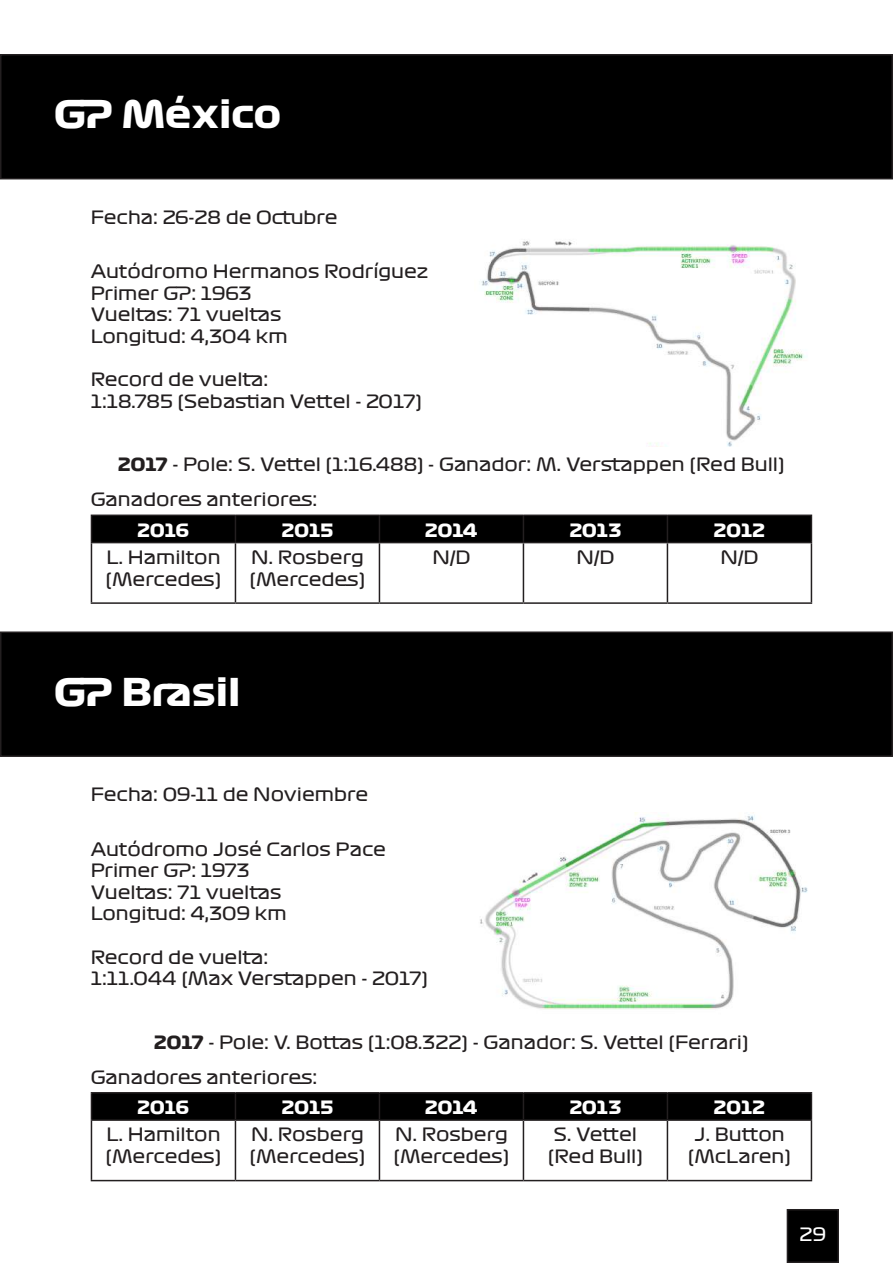
<style>
.page{position:relative;width:893px;height:1263px;background:#fff}
.page>*{position:absolute;margin:0;border:0;box-sizing:border-box;transform-origin:0 0}
.t1{font:37.5px "Formula 1 Display Bold";color:#fff}
.t2{font:18px/21.6px "Formula 1 Display Regular";color:#231f20}
.t3{font:18px "Formula 1 Display Bold";letter-spacing:-.01em;color:#fff}
.t4{font:18px "Formula 1 Display Regular";color:#fff}
.s1{font-family:"Formula 1 Display Bold"}
</style>
<div class="page">
<div style="left:787px;top:1210px;width:51px;height:52px;background:#000"></div>
<div style="left:787px;top:1209px;width:52px;height:54px;border:2px solid #231f20"></div>
<div style="left:1px;top:55px;width:891px;height:124px;background:#000"></div>
<div style="left:0;top:54px;width:893px;height:125px;border:2px solid #231f20"></div>
<img style="left:481px;top:241px;width:325px;height:205px">
<hr style="left:91px;top:514px;width:144px;height:2px;background:#231f20">
<hr style="left:235px;top:514px;width:144px;height:2px;background:#231f20">
<hr style="left:379px;top:514px;width:144px;height:2px;background:#231f20">
<hr style="left:523px;top:514px;width:144px;height:2px;background:#231f20">
<hr style="left:667px;top:514px;width:145px;height:2px;background:#231f20">
<div style="left:91px;top:515px;width:721px;height:27px;background:#000"></div>
<hr style="left:91px;top:542px;width:144px;height:1px;background:#231f20">
<hr style="left:91px;top:543px;width:1px;height:59px;background:#231f20">
<hr style="left:235px;top:542px;width:144px;height:1px;background:#231f20">
<hr style="left:235px;top:543px;width:1px;height:59px;background:#231f20">
<hr style="left:379px;top:542px;width:144px;height:1px;background:#231f20">
<hr style="left:379px;top:543px;width:1px;height:59px;background:#231f20">
<hr style="left:523px;top:542px;width:144px;height:1px;background:#231f20">
<hr style="left:523px;top:543px;width:1px;height:59px;background:#231f20">
<hr style="left:667px;top:542px;width:145px;height:1px;background:#231f20">
<hr style="left:667px;top:543px;width:1px;height:59px;background:#231f20">
<hr style="left:811px;top:543px;width:1px;height:59px;background:#231f20">
<hr style="left:91px;top:602px;width:144px;height:2px;background:#231f20">
<hr style="left:235px;top:602px;width:144px;height:2px;background:#231f20">
<hr style="left:379px;top:602px;width:144px;height:2px;background:#231f20">
<hr style="left:523px;top:602px;width:144px;height:2px;background:#231f20">
<hr style="left:667px;top:602px;width:145px;height:2px;background:#231f20">
<div style="left:1px;top:632px;width:891px;height:124px;background:#000"></div>
<div style="left:0;top:631px;width:893px;height:126px;border:2px solid #231f20"></div>
<img style="left:480px;top:813px;width:328px;height:197px">
<hr style="left:91px;top:1092px;width:144px;height:1px;background:#231f20">
<hr style="left:235px;top:1092px;width:144px;height:1px;background:#231f20">
<hr style="left:379px;top:1092px;width:144px;height:1px;background:#231f20">
<hr style="left:523px;top:1092px;width:144px;height:1px;background:#231f20">
<hr style="left:667px;top:1092px;width:145px;height:1px;background:#231f20">
<div style="left:91px;top:1093px;width:721px;height:26px;background:#000"></div>
<hr style="left:91px;top:1119px;width:144px;height:2px;background:#231f20">
<hr style="left:91px;top:1121px;width:1px;height:59px;background:#231f20">
<hr style="left:235px;top:1119px;width:144px;height:2px;background:#231f20">
<hr style="left:235px;top:1121px;width:1px;height:59px;background:#231f20">
<hr style="left:379px;top:1119px;width:144px;height:2px;background:#231f20">
<hr style="left:379px;top:1121px;width:1px;height:59px;background:#231f20">
<hr style="left:523px;top:1119px;width:144px;height:2px;background:#231f20">
<hr style="left:523px;top:1121px;width:1px;height:59px;background:#231f20">
<hr style="left:667px;top:1119px;width:145px;height:2px;background:#231f20">
<hr style="left:667px;top:1121px;width:1px;height:59px;background:#231f20">
<hr style="left:811px;top:1121px;width:1px;height:59px;background:#231f20">
<hr style="left:91px;top:1180px;width:144px;height:1px;background:#231f20">
<hr style="left:235px;top:1180px;width:144px;height:1px;background:#231f20">
<hr style="left:379px;top:1180px;width:144px;height:1px;background:#231f20">
<hr style="left:523px;top:1180px;width:144px;height:1px;background:#231f20">
<hr style="left:667px;top:1180px;width:145px;height:1px;background:#231f20">
<h1 class="t1" style="left:54px;top:90px;width:229px">GP México</h1>
<p class="t2" style="left:91px;top:205px;width:248px">Fecha: 26-28 de Octubre</p>
<p class="t2" style="left:91px;top:260px;width:339px">Autódromo Hermanos Rodríguez<br>Primer GP: 1963<br>Vueltas: 71 vueltas<br>Longitud: 4,304 km</p>
<p class="t2" style="left:91px;top:368px;width:333px">Record de vuelta:<br>1:18.785 (Sebastian Vettel - 2017)</p>
<p class="t2" style="left:118px;top:453px;width:668px"><span class="s1">2017</span> - Pole: S. Vettel (1:16.488) - Ganador: M. Verstappen (Red Bull)</p>
<p class="t2" style="left:91px;top:488px;width:228px">Ganadores anteriores:</p>
<p class="t3" style="left:138px;top:518px;width:53px">2016</p>
<p class="t3" style="left:282px;top:518px;width:53px">2015</p>
<p class="t3" style="left:425px;top:518px;width:54px">2014</p>
<p class="t3" style="left:570px;top:518px;width:53px">2013</p>
<p class="t3" style="left:714px;top:518px;width:53px">2012</p>
<p class="t2" style="left:106px;top:546px;width:117px">L. Hamilton (Mercedes)</p>
<p class="t2" style="left:250px;top:546px;width:117px">N. Rosberg (Mercedes)</p>
<p class="t2" style="left:433px;top:546px;width:39px">N/D</p>
<p class="t2" style="left:577px;top:546px;width:39px">N/D</p>
<p class="t2" style="left:721px;top:546px;width:39px">N/D</p>
<h1 class="t1" style="left:54px;top:668px;width:188px">GP Brasil</h1>
<p class="t2" style="left:91px;top:783px;width:279px">Fecha: 09-11 de Noviembre</p>
<p class="t2" style="left:91px;top:837px;width:297px">Autódromo José Carlos Pace<br>Primer GP: 1973<br>Vueltas: 71 vueltas<br>Longitud: 4,309 km</p>
<p class="t2" style="left:91px;top:945px;width:339px">Record de vuelta:<br>1:11.044 (Max Verstappen - 2017)</p>
<p class="t2" style="left:154px;top:1031px;width:596px"><span class="s1">2017</span> - Pole: V. Bottas (1:08.322) - Ganador: S. Vettel (Ferrari)</p>
<p class="t2" style="left:91px;top:1066px;width:228px">Ganadores anteriores:</p>
<p class="t3" style="left:138px;top:1096px;width:53px">2016</p>
<p class="t3" style="left:282px;top:1096px;width:53px">2015</p>
<p class="t3" style="left:425px;top:1096px;width:54px">2014</p>
<p class="t3" style="left:570px;top:1096px;width:53px">2013</p>
<p class="t3" style="left:714px;top:1096px;width:53px">2012</p>
<p class="t2" style="left:106px;top:1123px;width:117px">L. Hamilton (Mercedes)</p>
<p class="t2" style="left:250px;top:1123px;width:117px">N. Rosberg (Mercedes)</p>
<p class="t2" style="left:394px;top:1123px;width:117px">N. Rosberg (Mercedes)</p>
<p class="t2" style="left:548px;top:1123px;width:97px;text-align:center">S. Vettel (Red Bull)</p>
<p class="t2" style="left:688px;top:1123px;width:105px;text-align:center">J. Button (McLaren)</p>
<p class="t4" style="left:800px;top:1223px;width:28px">29</p>
</div>
